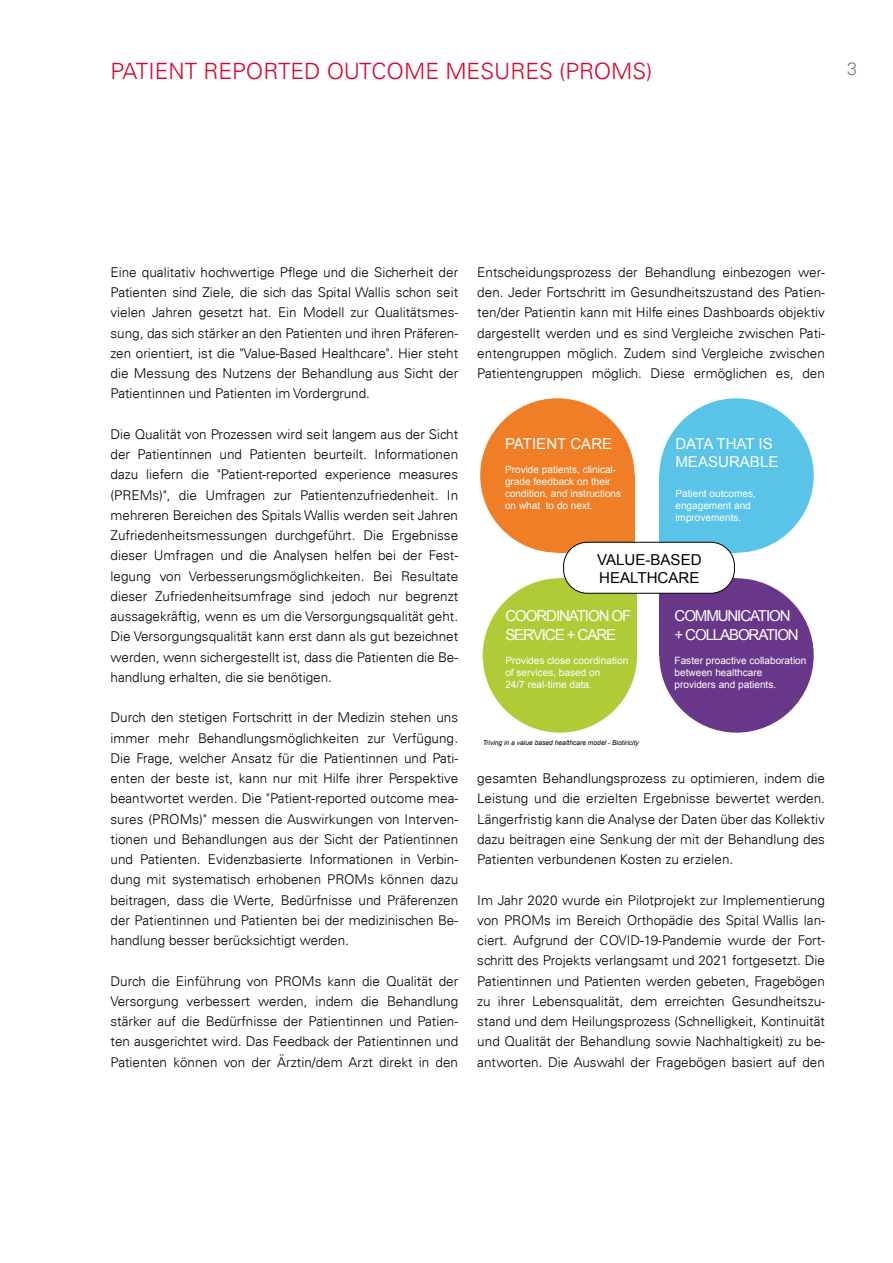
<style>
.page{position:relative;width:893px;height:1263px;background:#fff}
.page>*{position:absolute;margin:0;border:0;box-sizing:border-box;transform-origin:0 0}
.t1{font:300 22.5px "Univers LT";color:#db052c}
.t2{font:300 18px "Univers LT";color:#778186}
.t3{font:15.15px/18.1px "Arial";letter-spacing:-.07em;color:#fff}
.t4{font:15.15px/18.1px "Arial";color:#fff}
.t5{font:15.15px/18.1px "Arial";color:#000}
.t6{font:300 13.5px/20.2px "Univers LT";color:#000;text-align:justify}
.t7{font:10.05px/12px "Arial";color:#fff}
.t8{font:italic 6.75px "Arial";color:#000}
</style>
<div class="page">
<div style="left:480px;top:398px;width:155px;height:155px;background:#ef7e26;border-radius:50%"></div>
<div style="left:557px;top:475px;width:77px;height:78px;background:#ef7e26"></div>
<div style="left:659px;top:578px;width:155px;height:155px;background:#68378a;border-radius:50%"></div>
<div style="left:659px;top:578px;width:77px;height:77px;background:#68378a"></div>
<div style="left:659px;top:398px;width:155px;height:155px;background:#59c3e8;border-radius:50%"></div>
<div style="left:659px;top:475px;width:77px;height:78px;background:#59c3e8"></div>
<div style="left:483px;top:578px;width:154px;height:155px;background:#afcb37;border-radius:50%"></div>
<div style="left:560px;top:578px;width:77px;height:77px;background:#afcb37"></div>
<div style="left:564px;top:542px;width:170px;height:51px;background:#fff;border-radius:24px"></div>
<div style="left:563px;top:542px;width:172px;height:51px;border:1px solid #000;border-radius:24px"></div>
<h1 class="t1" style="left:111px;top:57px;width:543px">PATIENT REPORTED OUTCOME MESURES (PROMS)</h1>
<h2 class="t2" style="left:847px;top:58px;width:12px">3</h2>
<p class="t6" style="left:111px;top:262px;width:349px">Eine qualitativ hochwertige Pflege und die Sicherheit der Patienten sind Ziele, die sich das Spital Wallis schon seit vielen Jahren gesetzt hat. Ein Modell zur Qualitätsmes&shy;sung, das sich stärker an den Patienten und ihren Präferen&shy;zen orientiert, ist die "Value-Based Healthcare". Hier steht die Messung des Nutzens der Behandlung aus Sicht der Patientinnen und Patienten im Vordergrund.</p>
<p class="t6" style="left:111px;top:424px;width:349px">Die Qualität von Prozessen wird seit langem aus der Sicht der Patientinnen und Patienten beurteilt. Informationen dazu liefern die "Patient-reported experience measures (PREMs)", die Umfragen zur Patientenzufriedenheit. In mehreren Bereichen des Spitals Wallis werden seit Jahren Zufriedenheitsmessungen durchgeführt. Die Ergebnisse dieser Umfragen und die Analysen helfen bei der Fest&shy;legung von Verbesserungsmöglichkeiten. Bei Resultate dieser Zufriedenheitsumfrage sind jedoch nur begrenzt aussagekräftig, wenn es um die Versorgungsqualität geht.<br>Die Versorgungsqualität kann erst dann als gut bezeichnet werden, wenn sichergestellt ist, dass die Patienten die Be&shy;handlung erhalten, die sie benötigen.</p>
<p class="t6" style="left:111px;top:707px;width:349px">Durch den stetigen Fortschritt in der Medizin stehen uns immer mehr Behandlungsmöglichkeiten zur Verfügung.<br>Die Frage, welcher Ansatz für die Patientinnen und Pati&shy;enten der beste ist, kann nur mit Hilfe ihrer Perspektive beantwortet werden. Die "Patient-reported outcome mea&shy;sures (PROMs)" messen die Auswirkungen von Interven&shy;tionen und Behandlungen aus der Sicht der Patientinnen und Patienten. Evidenzbasierte Informationen in Verbin&shy;dung mit systematisch erhobenen PROMs können dazu beitragen, dass die Werte, Bedürfnisse und Präferenzen der Patientinnen und Patienten bei der medizinischen Be&shy;handlung besser berücksichtigt werden.</p>
<p class="t6" style="left:111px;top:971px;width:349px">Durch die Einführung von PROMs kann die Qualität der Versorgung verbessert werden, indem die Behandlung stärker auf die Bedürfnisse der Patientinnen und Patien&shy;ten ausgerichtet wird. Das Feedback der Patientinnen und Patienten können von der Ärztin/dem Arzt direkt in den</p>
<p class="t6" style="left:477px;top:262px;width:349px">Entscheidungsprozess der Behandlung einbezogen wer&shy;den. Jeder Fortschritt im Gesundheitszustand des Patien&shy;ten/der Patientin kann mit Hilfe eines Dashboards objektiv dargestellt werden und es sind Vergleiche zwischen Pati&shy;entengruppen möglich. Zudem sind Vergleiche zwischen Patientengruppen möglich. Diese ermöglichen es, den</p>
<p class="t4" style="left:505px;top:435px;width:109px">PATIENT CARE</p>
<p class="t7" style="left:505px;top:464px;width:118px">Provide patients, clinical&shy;grade feedback on their condition, and instructions on what to do next.</p>
<p class="t4" style="left:675px;top:434px;width:105px">DATA THAT IS<br>MEASURABLE</p>
<p class="t7" style="left:675px;top:488px;width:82px">Patient outcomes, engagement and improvements.</p>
<p class="t5" style="left:597px;top:550px;width:106px">VALUE-BASED<br>HEALTHCARE</p>
<p class="t3" style="left:505px;top:607px;width:128px">COORDINATION OF<br>SERVICE + CARE</p>
<p class="t7" style="left:505px;top:654px;width:124px">Provides close coordination of services, based on<br>24/7 real-time data.</p>
<p class="t8" style="left:483px;top:738px;width:158px">Triving in a value based healthcare model - Biotiricity</p>
<p class="t3" style="left:675px;top:607px;width:126px">COMMUNICATION + COLLABORATION</p>
<p class="t7" style="left:675px;top:654px;width:133px">Faster proactive collaboration between healthcare<br>providers and patients.</p>
<p class="t6" style="left:477px;top:768px;width:349px">gesamten Behandlungsprozess zu optimieren, indem die Leistung und die erzielten Ergebnisse bewertet werden.<br>Längerfristig kann die Analyse der Daten über das Kollektiv dazu beitragen eine Senkung der mit der Behandlung des Patienten verbundenen Kosten zu erzielen.</p>
<p class="t6" style="left:477px;top:890px;width:349px">Im Jahr 2020 wurde ein Pilotprojekt zur Implementierung von PROMs im Bereich Orthopädie des Spital Wallis lan&shy;ciert. Aufgrund der COVID-19-Pandemie wurde der Fort&shy;schritt des Projekts verlangsamt und 2021 fortgesetzt. Die Patientinnen und Patienten werden gebeten, Fragebögen zu ihrer Lebensqualität, dem erreichten Gesundheitszu&shy;stand und dem Heilungsprozess (Schnelligkeit, Kontinuität und Qualität der Behandlung sowie Nachhaltigkeit) zu be&shy;antworten. Die Auswahl der Fragebögen basiert auf den</p>
</div>
